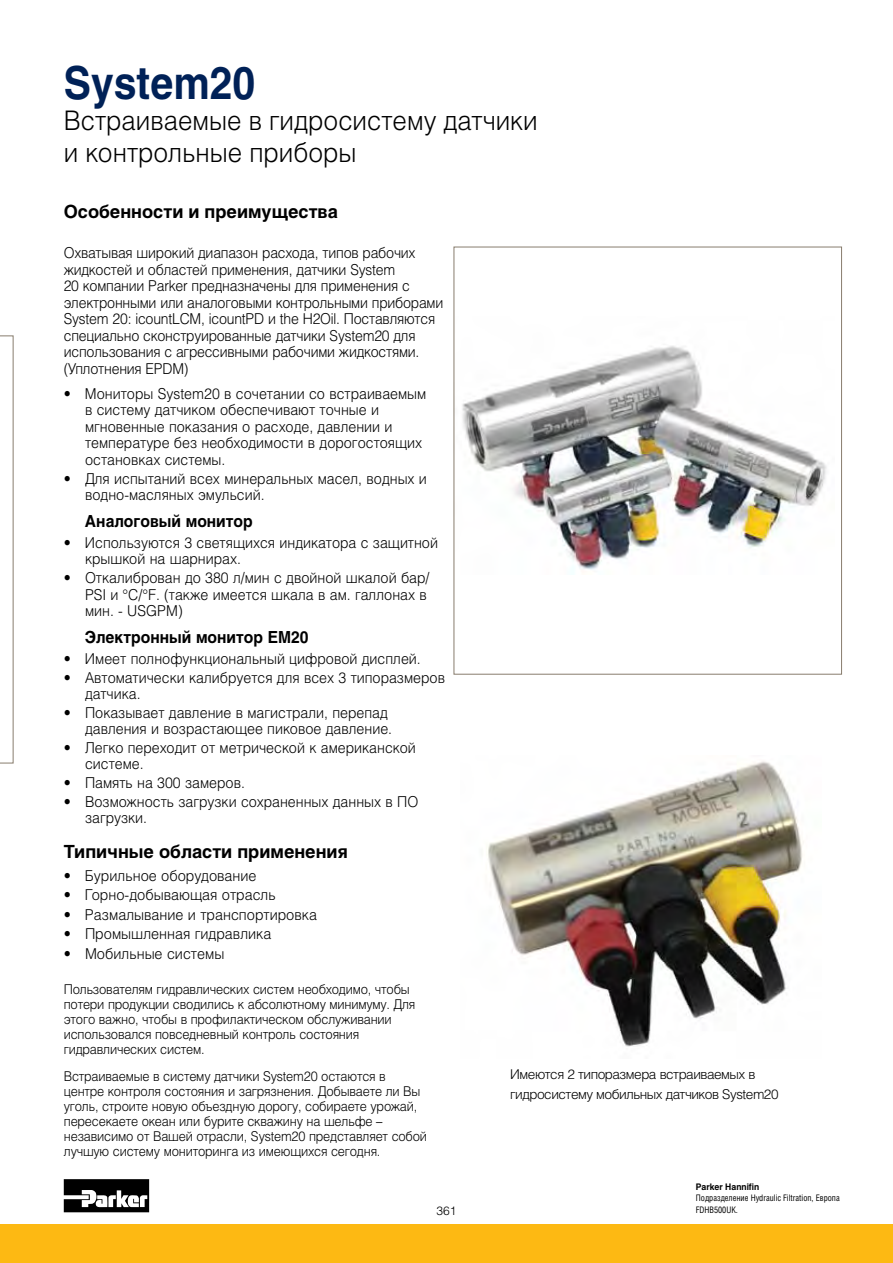
<style>
.page{position:relative;width:893px;height:1263px;background:#fff}
.page>*{position:absolute;margin:0;border:0;box-sizing:border-box;transform-origin:0 0}
.t1{font:700 45px "Helios";color:#002157;scale:.9 1}
.t2{font:300 27px/31.5px "Helios";color:#000;scale:.95 1}
.t3{font:700 18px "Helios";color:#000}
.t4{font:700 16.5px "Helios";color:#000;scale:.94 1}
.t5{font:300 15px/16.5px "Helios";color:#000;scale:.94 1}
.t6{font:300 15px/16.5px "Helios";color:#000;scale:.93 1}
.t7{font:300 15px "Helios";color:#000;scale:.95 1}
.t8{font:300 13.5px/15px "Helios";letter-spacing:-.015em;color:#000;scale:.94 1}
.t9{font:300 13.5px/19.5px "Helios";letter-spacing:-.035em;color:#000}
.t10{font:300 12px "Helios";color:#000}
.t11{font:9px/11.2px "Helios Cond";color:#000;scale:.95 1}
.t12{font:700 9px "Helios";color:#000;scale:.95 1}
</style>
<div class="page">
<div style="left:0;top:1225px;width:893px;height:38px;background:#fdb913"></div>
<div style="left:64px;top:1179px;width:86px;height:35px;background:#adadad"></div>
<svg style="left:64px;top:1179px;width:85px;height:33px;background:#454545"></svg>
<svg style="left:0;top:335px;width:14px;height:428px"></svg>
<img style="left:462px;top:346px;width:365px;height:229px">
<img style="left:488px;top:761px;width:316px;height:286px">
<h1 class="t1" style="left:64px;top:57px;width:214px">System20</h1>
<h2 class="t2" style="left:64px;top:104px;width:500px">Встраиваемые в гидросистему датчики и контрольные приборы</h2>
<p class="t3" style="left:64px;top:201px;width:276px">Особенности и преимущества</p>
<p class="t6" style="left:64px;top:245px;width:410px">Охватывая широкий диапазон расхода, типов рабочих жидкостей и областей применения, датчики System<br>20 компании Parker предназначены для применения с электронными или аналоговыми контрольными приборами System 20: icountLCM, icountPD и the H2Oil. Поставляются специально сконструированные датчики System20 для использования с агрессивными рабочими жидкостями. (Уплотнения EPDM)</p>
<p class="t5" style="left:85px;top:385px;width:365px;text-indent:-21px">•• Мониторы System20 в сочетании со встраиваемым в систему датчиком обеспечивают точные и мгновенные показания о расходе, давлении и температуре без необходимости в дорогостоящих остановках системы.</p>
<p class="t5" style="left:85px;top:470px;width:365px;text-indent:-21px">•• Для испытаний всех минеральных масел, водных и водно-масляных эмульсий.</p>
<p class="t4" style="left:85px;top:512px;width:180px">Аналоговый монитор</p>
<p class="t5" style="left:85px;top:534px;width:377px;text-indent:-21px">•• Используются 3 светящихся индикатора с защитной крышкой на шарнирах.</p>
<p class="t5" style="left:85px;top:569px;width:368px;text-indent:-21px">•• Откалиброван до 380 л/мин с двойной шкалой бар/<br>PSI и °C/°F. (также имеется шкала в ам. галлонах в мин. - USGPM)</p>
<p class="t4" style="left:85px;top:628px;width:239px">Электронный монитор EM20</p>
<p class="t5" style="left:64px;top:650px;width:381px">•• Имеет полнофункциональный цифровой дисплей.</p>
<p class="t5" style="left:85px;top:669px;width:384px;text-indent:-21px">•• Автоматически калибруется для всех 3 типоразмеров датчика.</p>
<p class="t5" style="left:64px;top:704px;width:351px;text-align:right">•• Показывает давление в магистрали, перепад давления и возрастающее пиковое давление.</p>
<p class="t5" style="left:85px;top:739px;width:353px;text-indent:-21px">•• Легко переходит от метрической к американской системе.</p>
<p class="t5" style="left:64px;top:774px;width:194px">•• Память на 300 замеров.</p>
<p class="t5" style="left:85px;top:793px;width:356px;text-indent:-21px">•• Возможность загрузки сохраненных данных в ПО загрузки.</p>
<p class="t3" style="left:64px;top:841px;width:286px">Типичные области применения</p>
<p class="t7" style="left:64px;top:866px;width:205px">•• Бурильное оборудование</p>
<p class="t7" style="left:64px;top:886px;width:225px">•• Горно-добывающая отрасль</p>
<p class="t7" style="left:64px;top:905px;width:268px">•• Размалывание и транспортировка</p>
<p class="t7" style="left:64px;top:925px;width:220px">•• Промышленная гидравлика</p>
<p class="t7" style="left:64px;top:944px;width:171px">•• Мобильные системы</p>
<p class="t8" style="left:64px;top:981px;width:376px">Пользователям гидравлических систем необходимо, чтобы потери продукции сводились к абсолютному минимуму. Для этого важно, чтобы в профилактическом обслуживании использовался повседневный контроль состояния гидравлических систем.</p>
<p class="t8" style="left:64px;top:1069px;width:388px">Встраиваемые в систему датчики System20 остаются в центре контроля состояния и загрязнения. Добываете ли Вы уголь, строите новую объездную дорогу, собираете урожай, пересекаете океан или бурите скважину на шельфе – независимо от Вашей отрасли, System20 представляет собой лучшую систему мониторинга из имеющихся сегодня.</p>
<p class="t10" style="left:436px;top:1203px;width:22px">361</p>
<p class="t9" style="left:510px;top:1065px;width:270px">Имеются 2 типоразмера встраиваемых в гидросистему мобильных датчиков System20</p>
<p class="t12" style="left:696px;top:1182px;width:68px">Parker Hannifin</p>
<p class="t11" style="left:696px;top:1192px;width:153px">Подразделение Hydraulic Filtration, Европа<br>FDHB500UK.</p>
</div>
